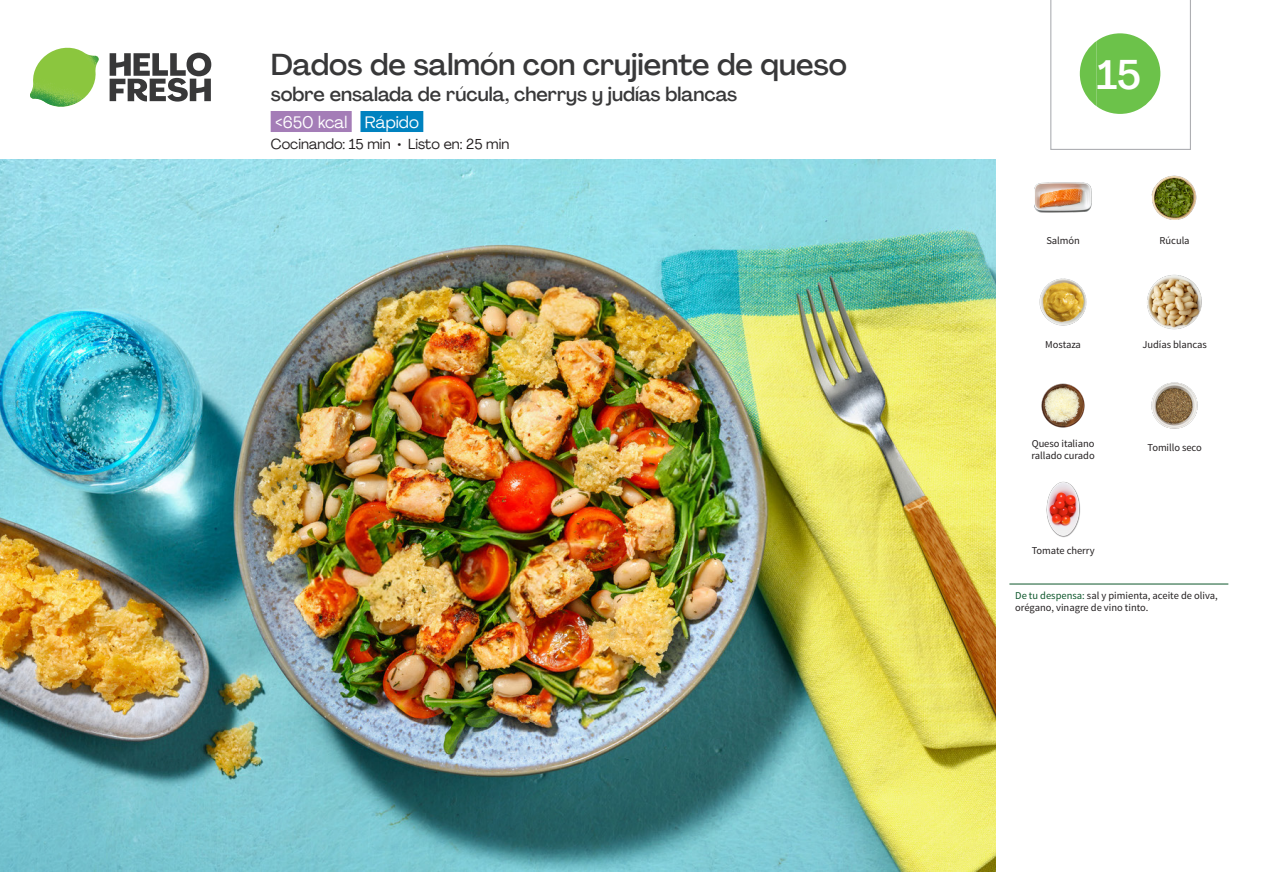
<style>
.page{position:relative;width:1263px;height:893px;background:#fff}
.page>*{position:absolute;margin:0;border:0;box-sizing:border-box;transform-origin:0 0}
._24_Recipe_Nr_Bag{font:500 40.5px "Agrandir";color:#fff}
._15_Titel_UK{font:500 30px "Agrandir";color:#383839}
._15_Titel_UK-2{font:500 19.5px "Agrandir";color:#383839}
._02_Box_Type{font:16.5px "Agrandir";color:#fff}
._02_Box_Type-2{font:14.25px "Agrandir";color:#231f20}
._18_FRONT_ingredients_UK{font:10.5px/12px "Source Sans Pro";letter-spacing:-.005em;color:#231f20}
.s1{color:#0e572c}
</style>
<div class="page">
<svg style="left:110px;top:53px;width:101px;height:49px"></svg>
<img style="left:30px;top:48px;width:69px;height:59px">
<img style="left:0;top:159px;width:995px;height:713px">
<div style="left:271px;top:111px;width:81px;height:21px;background:#a47db7"></div>
<div style="left:360px;top:111px;width:63px;height:21px;background:#0082bf"></div>
<img style="left:1034px;top:182px;width:58px;height:31px">
<img style="left:1151px;top:175px;width:46px;height:45px">
<img style="left:1147px;top:274px;width:55px;height:56px">
<img style="left:1039px;top:278px;width:48px;height:48px">
<img style="left:1151px;top:382px;width:47px;height:47px">
<img style="left:1041px;top:383px;width:44px;height:45px">
<img style="left:1046px;top:481px;width:35px;height:57px">
<hr style="left:1009px;top:584px;width:219px;height:1px;background:#0e572c">
<svg style="left:1050px;top:0;width:141px;height:150px"></svg>
<p class="_15_Titel_UK" style="left:271px;top:46px;width:578px">Dados de salmón con crujiente de queso</p>
<p class="_15_Titel_UK-2" style="left:271px;top:82px;width:468px">sobre ensalada de rúcula, cherrys y judías blancas</p>
<p class="_02_Box_Type" style="left:275px;top:112px;width:145px">&lt;650 kcal Rápido</p>
<p class="_02_Box_Type-2" style="left:271px;top:135px;width:240px">Cocinando: 15 min • Listo en: 25 min</p>
<p class="_24_Recipe_Nr_Bag" style="left:1097px;top:50px;width:46px">15</p>
<p class="_18_FRONT_ingredients_UK" style="left:1046px;top:235px;width:35px">Salmón</p>
<p class="_18_FRONT_ingredients_UK" style="left:1159px;top:235px;width:32px">Rúcula</p>
<p class="_18_FRONT_ingredients_UK" style="left:1045px;top:339px;width:37px">Mostaza</p>
<p class="_18_FRONT_ingredients_UK" style="left:1142px;top:339px;width:66px">Judías blancas</p>
<p class="_18_FRONT_ingredients_UK" style="left:1031px;top:438px;width:65px">Queso italiano rallado curado</p>
<p class="_18_FRONT_ingredients_UK" style="left:1032px;top:545px;width:64px">Tomate cherry</p>
<p class="_18_FRONT_ingredients_UK" style="left:1147px;top:441px;width:56px">Tomillo seco</p>
<p class="_18_FRONT_ingredients_UK" style="left:1015px;top:589px;width:204px"><span class="s1">De tu despensa:</span> sal y pimienta, aceite de oliva, orégano, vinagre de vino tinto.</p>
</div>
